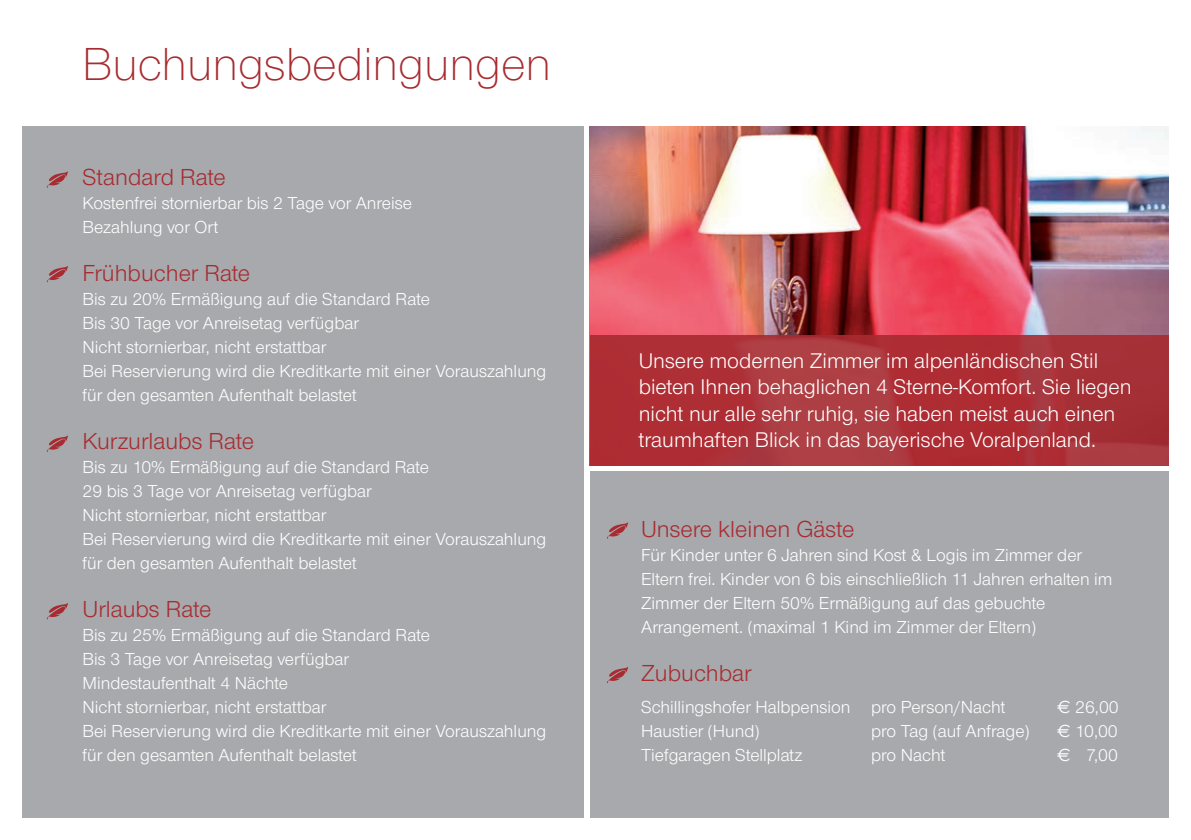
<style>
.page{position:relative;width:1191px;height:840px;background:#fff}
.page>*{position:absolute;margin:0;border:0;box-sizing:border-box;transform-origin:0 0}
.t1{font:300 48px "Nimbus Sans Novus T";color:#a72b30}
.t2{font:24px "Nimbus Sans Novus T";color:#a72b30}
.t3{font:22px/26.4px "Nimbus Sans Novus T";color:#fff}
.t4{font:18px/24px "Nimbus Sans Novus T";color:#fff}
.s1{font-family:"Euro Sans"}
</style>
<div class="page">
<div style="left:23px;top:126px;width:561px;height:690px;background:#a8a9ad"></div>
<img style="left:590px;top:126px;width:578px;height:208px">
<div style="left:590px;top:471px;width:578px;height:345px;background:#a8a9ad"></div>
<div style="left:590px;top:334px;width:578px;height:131px;background:linear-gradient(to right,#b03339,#a83239)"></div>
<svg style="left:47px;top:603px;width:21px;height:16px"></svg>
<svg style="left:47px;top:435px;width:21px;height:16px"></svg>
<svg style="left:47px;top:266px;width:21px;height:16px"></svg>
<svg style="left:47px;top:171px;width:21px;height:17px"></svg>
<svg style="left:607px;top:667px;width:21px;height:16px"></svg>
<svg style="left:607px;top:522px;width:21px;height:16px"></svg>
<h1 class="t1" style="left:82px;top:36px;width:470px">Buchungsbedingungen</h1>
<h2 class="t2" style="left:82px;top:163px;width:145px">Standard Rate</h2>
<p class="t4" style="left:82px;top:190px;width:331px">Kostenfrei stornierbar bis 2 Tage vor Anreise<br>Bezahlung vor Ort</p>
<h2 class="t2" style="left:82px;top:259px;width:169px">Frühbucher Rate</h2>
<p class="t4" style="left:82px;top:286px;width:465px">Bis zu 20% Ermäßigung auf die Standard Rate<br>Bis 30 Tage vor Anreisetag verfügbar<br>Nicht stornierbar, nicht erstattbar<br>Bei Reservierung wird die Kreditkarte mit einer Vorauszahlung für den gesamten Aufenthalt belastet</p>
<h2 class="t2" style="left:82px;top:427px;width:173px">Kurzurlaubs Rate</h2>
<p class="t4" style="left:82px;top:454px;width:465px">Bis zu 10% Ermäßigung auf die Standard Rate<br>29 bis 3 Tage vor Anreisetag verfügbar<br>Nicht stornierbar, nicht erstattbar<br>Bei Reservierung wird die Kreditkarte mit einer Vorauszahlung für den gesamten Aufenthalt belastet</p>
<h2 class="t2" style="left:82px;top:595px;width:130px">Urlaubs Rate</h2>
<p class="t4" style="left:82px;top:622px;width:465px">Bis zu 25% Ermäßigung auf die Standard Rate<br>Bis 3 Tage vor Anreisetag verfügbar<br>Mindestaufenthalt 4 Nächte<br>Nicht stornierbar, nicht erstattbar<br>Bei Reservierung wird die Kreditkarte mit einer Vorauszahlung für den gesamten Aufenthalt belastet</p>
<p class="t3" style="left:639px;top:347px;width:494px">Unsere modernen Zimmer im alpenländischen Stil bieten Ihnen behaglichen 4 Sterne-Komfort. Sie liegen nicht nur alle sehr ruhig, sie haben meist auch einen traumhaften Blick in das bayerische Voralpenland.</p>
<h2 class="t2" style="left:641px;top:515px;width:215px">Unsere kleinen Gäste</h2>
<p class="t4" style="left:641px;top:542px;width:473px">Für Kinder unter 6 Jahren sind Kost &amp; Logis im Zimmer der Eltern frei. Kinder von 6 bis einschließlich 11 Jahren erhalten im Zimmer der Eltern 50% Ermäßigung auf das gebuchte Arrangement. (maximal 1 Kind im Zimmer der Eltern)</p>
<h2 class="t2" style="left:641px;top:659px;width:112px">Zubuchbar</h2>
<p class="t4" style="left:641px;top:694px;width:366px">Schillingshofer Halbpension pro Person/Nacht</p>
<p class="t4" style="left:1057px;top:694px;width:63px"><span class="s1">E</span> 26,00</p>
<p class="t4" style="left:641px;top:718px;width:120px">Haustier (Hund)</p>
<p class="t4" style="left:871px;top:718px;width:160px">pro Tag (auf Anfrage)</p>
<p class="t4" style="left:1057px;top:718px;width:62px"><span class="s1">E</span> 10,00</p>
<p class="t4" style="left:641px;top:742px;width:163px">Tiefgaragen Stellplatz</p>
<p class="t4" style="left:871px;top:742px;width:76px">pro Nacht</p>
<p class="t4" style="left:1057px;top:742px;width:62px"><span class="s1">E</span> 7,00</p>
</div>
